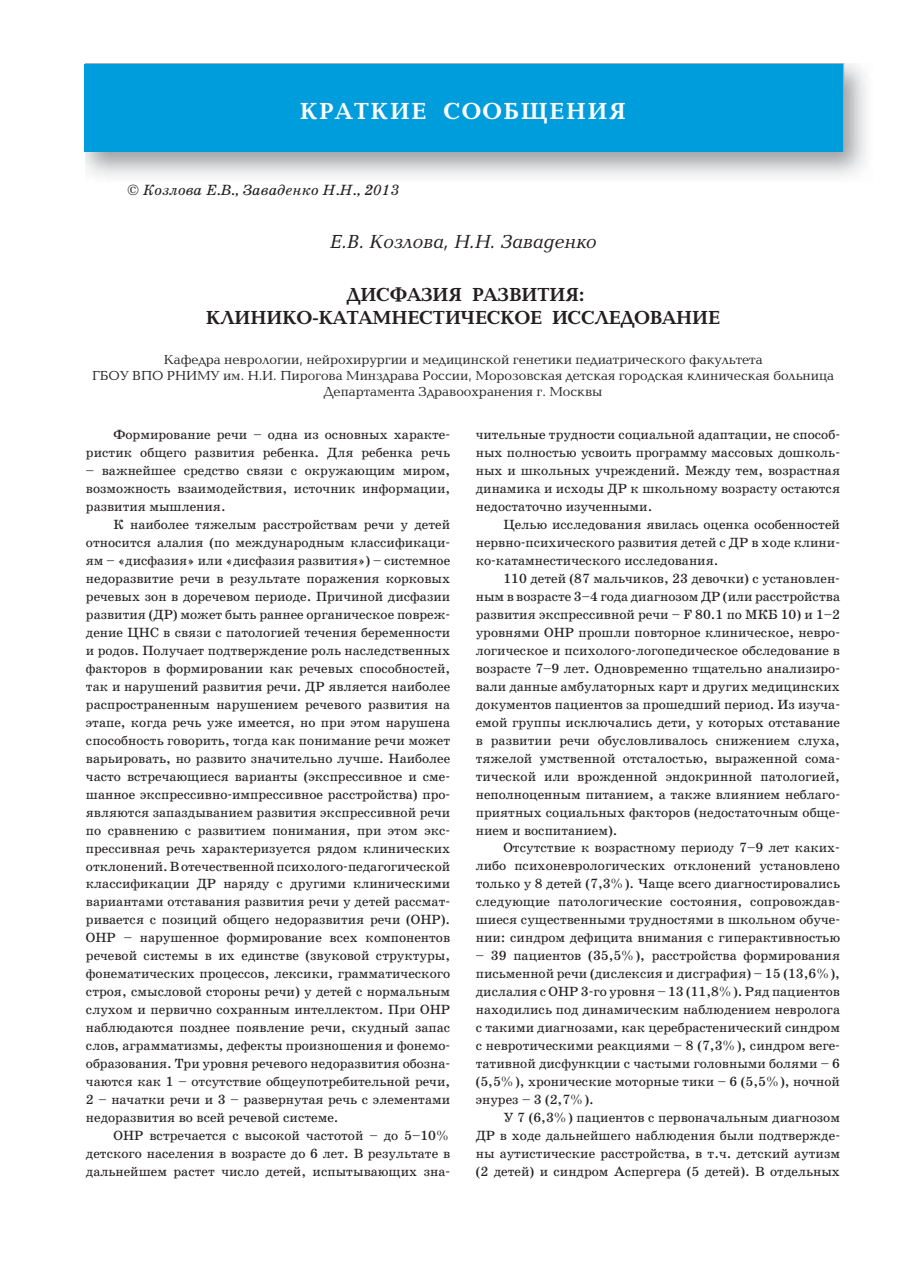
<style>
.page{position:relative;width:906px;height:1276px;background:#fff}
.page>*{position:absolute;margin:0;border:0;box-sizing:border-box;transform-origin:0 0}
.t1{font:700 24px "Baltica C";letter-spacing:.075em;color:#fff}
.t2{font:700 19.5px/23.4px "Baltica C";color:#231f20;text-align:center}
.t3{font:italic 19.5px "Baltica C";color:#231f20}
.t4{font:italic 15px "School Book C";color:#231f20}
.t5{font:13.5px/18px "School Book C";color:#231f20;text-align:justify}
.t6{font:13.5px/16.2px "Baltica C";color:#231f20;text-align:center}
</style>
<div class="page">
<img style="left:85px;top:64px;width:781px;height:113px">
<div style="left:84px;top:64px;width:758px;height:87px;background:#009ddc"></div>
<h1 class="t1" style="left:300px;top:101px;width:327px">КРАТКИЕ СООБЩЕНИЯ</h1>
<p class="t4" style="left:128px;top:183px;width:273px">© Козлова Е.В., Заваденко Н.Н., 2013</p>
<h2 class="t3" style="left:330px;top:233px;width:268px">Е.В. Козлова, Н.Н. Заваденко</h2>
<h2 class="t2" style="left:206px;top:284px;width:515px">ДИСФАЗИЯ РАЗВИТИЯ:<br>КЛИНИКО-КАТАМНЕСТИЧЕСКОЕ ИССЛЕДОВАНИЕ</h2>
<p class="t6" style="left:92px;top:352px;width:743px">Кафедра неврологии, нейрохирургии и медицинской генетики педиатрического факультета<br>ГБОУ ВПО РНИМУ им. Н.И. Пирогова Минздрава России, Морозовская детская городская клиническая больница<br>Департамента Здравоохранения г. Москвы</p>
<p class="t5" style="left:86px;top:426px;width:366px;text-align:right">Формирование речи – одна из основных характе&shy;ристик общего развития ребенка. Для ребенка речь</p>
<p class="t5" style="left:86px;top:462px;width:366px">– важнейшее средство связи с окружающим миром, возможность взаимодействия, источник информации, развития мышления.</p>
<p class="t5" style="left:86px;top:516px;width:366px;text-indent:28px">К наиболее тяжелым расстройствам речи у детей относится алалия (по международным классификаци&shy;ям – «дисфазия» или «дисфазия развития») – системное недоразвитие речи в результате поражения корковых речевых зон в доречевом периоде. Причиной дисфазии развития (ДР) может быть раннее органическое повреж&shy;дение ЦНС в связи с патологией течения беременности и родов. Получает подтверждение роль наследственных факторов в формировании как речевых способностей, так и нарушений развития речи. ДР является наиболее распространенным нарушением речевого развития на этапе, когда речь уже имеется, но при этом нарушена способность говорить, тогда как понимание речи может варьировать, но развито значительно лучше. Наиболее часто встречающиеся варианты (экспрессивное и сме&shy;шанное экспрессивно-импрессивное расстройства) про&shy;являются запаздыванием развития экспрессивной речи по сравнению с развитием понимания, при этом экс&shy;прессивная речь характеризуется рядом клинических отклонений. В отечественной психолого-педагогической классификации ДР наряду с другими клиническими вариантами отставания развития речи у детей рассмат&shy;ривается с позиций общего недоразвития речи (ОНР).<br>ОНР – нарушенное формирование всех компонентов речевой системы в их единстве (звуковой структуры, фонематических процессов, лексики, грамматического строя, смысловой стороны речи) у детей с нормальным слухом и первично сохранным интеллектом. При ОНР наблюдаются позднее появление речи, скудный запас слов, аграмматизмы, дефекты произношения и фонемо&shy;образования. Три уровня речевого недоразвития обозна&shy;чаются как 1 – отсутствие общеупотребительной речи, 2 – начатки речи и 3 – развернутая речь с элементами недоразвития во всей речевой системе.</p>
<p class="t5" style="left:86px;top:1128px;width:366px;text-indent:28px">ОНР встречается с высокой частотой – до 5–10% детского населения в возрасте до 6 лет. В результате в дальнейшем растет число детей, испытывающих зна-</p>
<p class="t5" style="left:476px;top:426px;width:366px">чительные трудности социальной адаптации, не способ&shy;ных полностью усвоить программу массовых дошколь&shy;ных и школьных учреждений. Между тем, возрастная динамика и исходы ДР к школьному возрасту остаются недостаточно изученными.</p>
<p class="t5" style="left:476px;top:516px;width:366px;text-indent:28px">Целью исследования явилась оценка особенностей нервно-психического развития детей с ДР в ходе клини&shy;ко-катамнестического исследования.</p>
<p class="t5" style="left:476px;top:570px;width:366px;text-indent:28px">110 детей (87 мальчиков, 23 девочки) с установлен&shy;ным в возрасте 3–4 года диагнозом ДР (или расстройства развития экспрессивной речи – F 80.1 по МКБ 10) и 1–2 уровнями ОНР прошли повторное клиническое, невро&shy;логическое и психолого-логопедическое обследование в возрасте 7–9 лет. Одновременно тщательно анализиро&shy;вали данные амбулаторных карт и других медицинских документов пациентов за прошедший период. Из изуча&shy;емой группы исключались дети, у которых отставание в развитии речи обусловливалось снижением слуха, тяжелой умственной отсталостью, выраженной сома&shy;тической или врожденной эндокринной патологией, неполноценным питанием, а также влиянием неблаго&shy;приятных социальных факторов (недостаточным обще&shy;нием и воспитанием).</p>
<p class="t5" style="left:476px;top:840px;width:366px;text-indent:28px">Отсутствие к возрастному периоду 7–9 лет каких&shy;либо психоневрологических отклонений установлено только у 8 детей (7,3%). Чаще всего диагностировались следующие патологические состояния, сопровождав&shy;шиеся существенными трудностями в школьном обуче&shy;нии: синдром дефицита внимания с гиперактивностью</p>
<p class="t5" style="left:476px;top:948px;width:366px">– 39 пациентов (35,5%), расстройства формирования письменной речи (дислексия и дисграфия) – 15 (13,6%), дислалия с ОНР 3-го уровня – 13 (11,8%). Ряд пациентов находились под динамическим наблюдением невролога с такими диагнозами, как церебрастенический синдром с невротическими реакциями – 8 (7,3%), синдром веге&shy;тативной дисфункции с частыми головными болями – 6 (5,5%), хронические моторные тики – 6 (5,5%), ночной энурез – 3 (2,7%).</p>
<p class="t5" style="left:476px;top:1110px;width:366px;text-indent:28px">У 7 (6,3%) пациентов с первоначальным диагнозом ДР в ходе дальнейшего наблюдения были подтвержде&shy;ны аутистические расстройства, в т.ч. детский аутизм (2 детей) и синдром Аспергера (5 детей). В отдельных</p>
</div>
